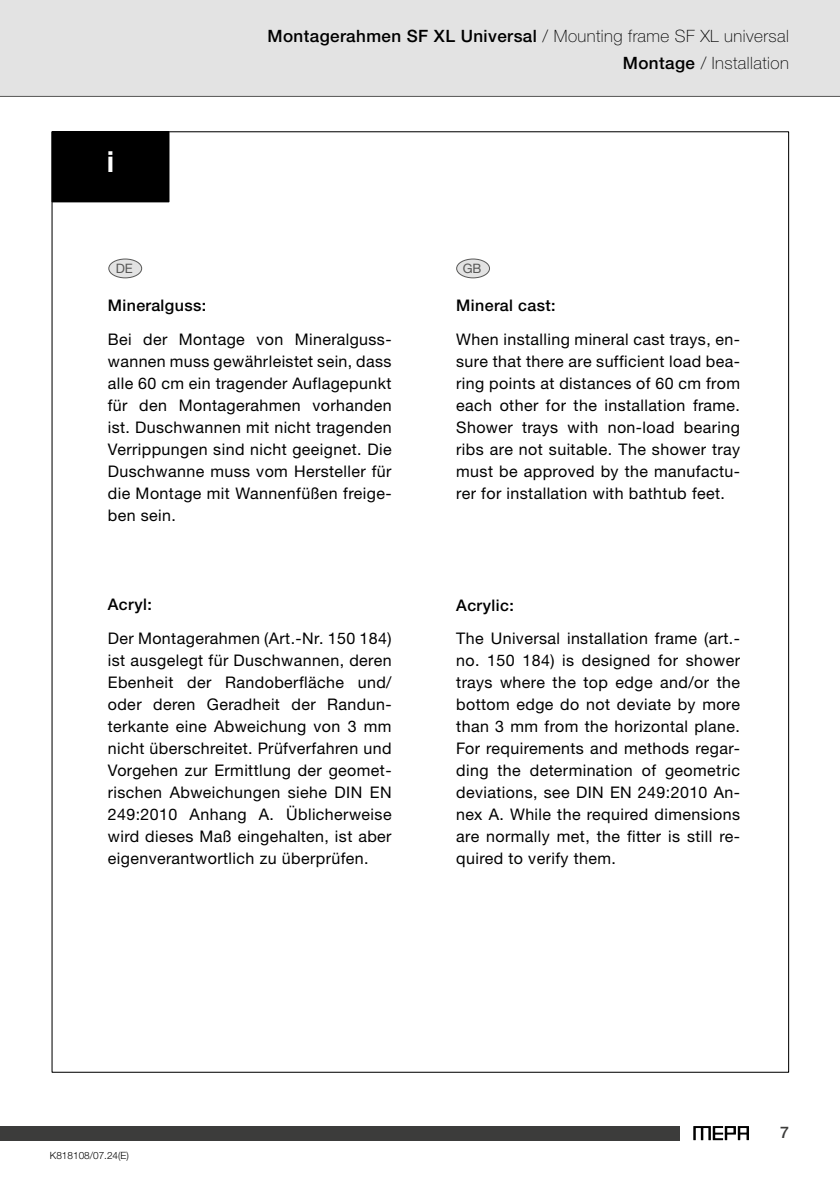
<style>
.page{position:relative;width:840px;height:1191px;background:#fff}
.page>*{position:absolute;margin:0;border:0;box-sizing:border-box;transform-origin:0 0}
.t1{font:700 28.8px "Arial";color:#fff}
.t2{font:100 17px/27px "Helvetica Neue LTW1 G";letter-spacing:.025em;color:#000;text-align:right}
.Header_2_rechts{font:16px/22px "Helvetica Neue LTW1 G";letter-spacing:.025em;color:#000;text-align:justify}
.Header_2_rechts-2{font:500 16px "Helvetica Neue LTW1 G";letter-spacing:.025em;color:#000}
.t3{font:500 16px "Helvetica Neue LTW1 G";color:#3c3c3b}
.t4{font:13px "Helvetica Neue LTW1 G";color:#575756}
.t5{font:300 10px "Helvetica Neue LTW1 G";color:#000}
.s1{font-weight:500}
</style>
<div class="page">
<div style="left:0;top:0;width:839px;height:96px;background:#e3e3e3"></div>
<hr style="left:0;top:96px;width:839px;height:1px;background:#575756">
<div style="left:0;top:1126px;width:678px;height:14px;background:#3c3c3b"></div>
<svg style="left:693px;top:1126px;width:55px;height:14px"></svg>
<div style="left:52px;top:132px;width:117px;height:70px;background:#000"></div>
<div style="left:109px;top:259px;width:33px;height:19px;background:#e3e3e3;border-radius:50%"></div>
<div style="left:108px;top:259px;width:34px;height:19px;border:1px solid #575756;border-radius:50%"></div>
<div style="left:456px;top:259px;width:33px;height:19px;background:#e3e3e3;border-radius:50%"></div>
<div style="left:456px;top:259px;width:33px;height:19px;border:1px solid #575756;border-radius:50%"></div>
<p class="t1" style="left:106px;top:141px;width:10px">i</p>
<p class="t2" style="left:267px;top:22px;width:522px"><span class="s1">Montagerahmen SF XL Universal</span> / Mounting frame SF XL universal<br><span class="s1">Montage</span> / Installation</p>
<p class="t4" style="left:116px;top:260px;width:19px">DE</p>
<p class="t4" style="left:462px;top:260px;width:20px">GB</p>
<p class="Header_2_rechts-2" style="left:108px;top:296px;width:100px">Mineralguss:</p>
<p class="Header_2_rechts" style="left:108px;top:328px;width:285px">Bei der Montage von Mineralguss&shy;wannen muss gewährleistet sein, dass alle 60 cm ein tragender Auflagepunkt für den Montagerahmen vorhanden ist. Duschwannen mit nicht tragenden Verrippungen sind nicht geeignet. Die Duschwanne muss vom Hersteller für die Montage mit Wannenfüßen freige&shy;ben sein.</p>
<p class="Header_2_rechts-2" style="left:108px;top:595px;width:45px">Acryl:</p>
<p class="Header_2_rechts" style="left:108px;top:627px;width:285px">Der Montagerahmen (Art.-Nr. 150 184) ist ausgelegt für Duschwannen, deren Ebenheit der Randoberfläche und/ oder deren Geradheit der Randun&shy;terkante eine Abweichung von 3 mm nicht überschreitet. Prüfverfahren und Vorgehen zur Ermittlung der geomet&shy;rischen Abweichungen siehe DIN EN 249:2010 Anhang A. Üblicherweise wird dieses Maß eingehalten, ist aber eigenverantwortlich zu überprüfen.</p>
<p class="Header_2_rechts-2" style="left:456px;top:296px;width:101px">Mineral cast:</p>
<p class="Header_2_rechts" style="left:456px;top:328px;width:285px">When installing mineral cast trays, en&shy;sure that there are sufficient load bea&shy;ring points at distances of 60 cm from each other for the installation frame.<br>Shower trays with non-load bearing ribs are not suitable. The shower tray must be approved by the manufactu&shy;rer for installation with bathtub feet.</p>
<p class="Header_2_rechts-2" style="left:456px;top:595px;width:59px">Acrylic:</p>
<p class="Header_2_rechts" style="left:456px;top:627px;width:285px">The Universal installation frame (art.- no. 150 184) is designed for shower trays where the top edge and/or the bottom edge do not deviate by more than 3 mm from the horizontal plane.<br>For requirements and methods regar&shy;ding the determination of geometric deviations, see DIN EN 249:2010 An&shy;nex A. While the required dimensions are normally met, the fitter is still re&shy;quired to verify them.</p>
<p class="t5" style="left:50px;top:1149px;width:80px">K818108/07.24(E)</p>
<p class="t3" style="left:779px;top:1123px;width:10px">7</p>
</div>
